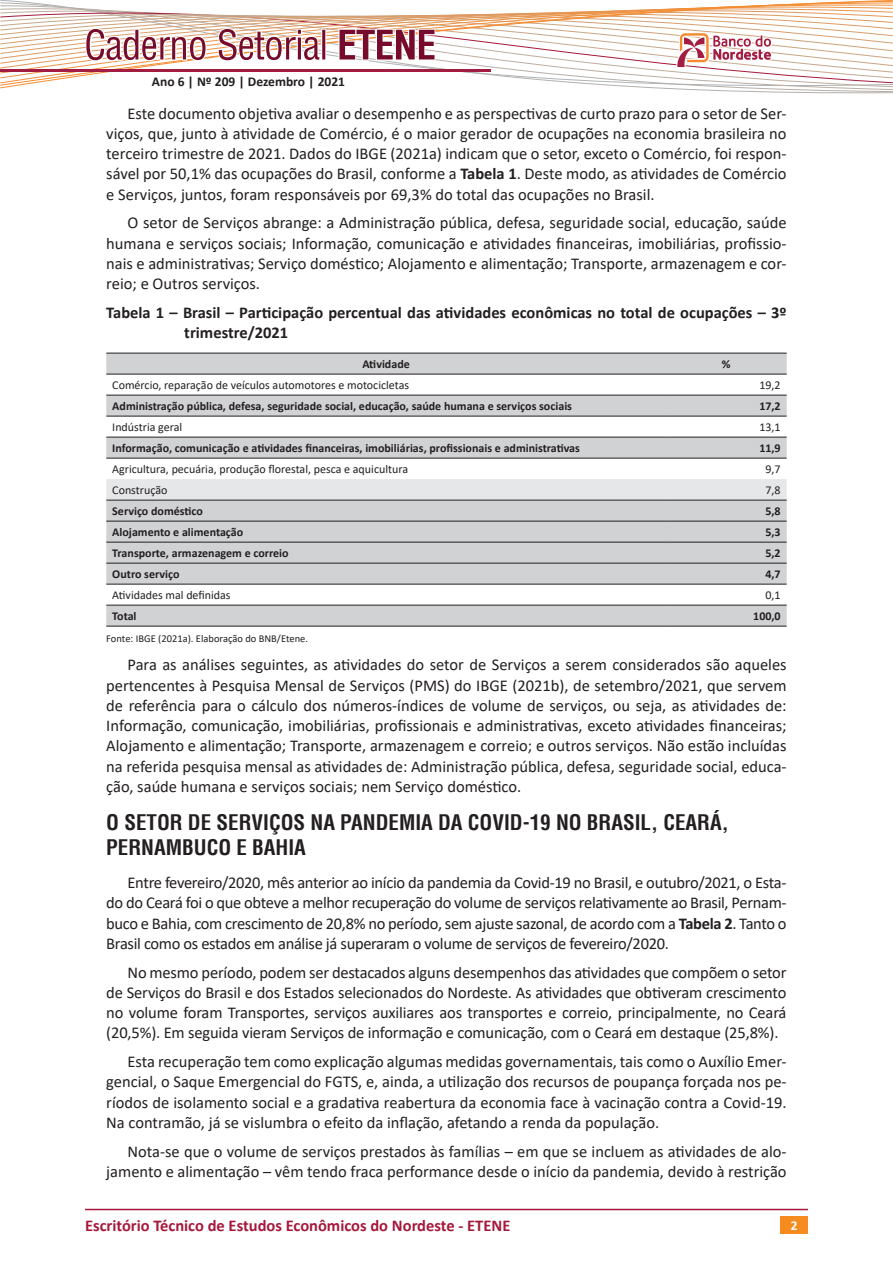
<style>
.page{position:relative;width:893px;height:1263px;background:#fff}
.page>*{position:absolute;margin:0;border:0;box-sizing:border-box;transform-origin:0 0}
.CS_Titulo_2{font:700 condensed 21px/25.2px "Helvetica";color:#231f20}
.CS_Corpo_normal{font:16.5px/20.2px "Calibri";color:#231f20;text-align:justify}
.CS_Tit_fig_grar{font:700 16.5px/20.2px "Calibri";color:#231f20}
.t1{font:700 16.5px "Calibri";color:#a5193b}
.t2{font:700 13.5px "Calibri";color:#231f20}
.t3{font:700 13.5px "Calibri";color:#fff}
.CS_Tit_fig_grar-2{font:700 12px "Calibri";color:#231f20}
.CS_Tit_fig_grar-3{font:12px "Calibri";color:#231f20}
.CS_Fonte{font:10.5px "Calibri";color:#231f20}
.s1{font-weight:700}
</style>
<div class="page">
<div style="left:781px;top:1216px;width:27px;height:17px;background:#f68b1f"></div>
<hr style="left:85px;top:1209px;width:723px;height:1px;background:#a5193b">
<svg style="left:0;top:0;width:893px;height:94px"></svg>
<hr style="left:0;top:70px;width:490px;height:2px;background:#a31c42">
<div style="left:106px;top:354px;width:681px;height:272px;background:#d1d2d4"></div>
<svg style="left:106px;top:375px;width:681px;height:230px;fill:#d1d2d4"></svg>
<div style="left:106px;top:479px;width:681px;height:21px;background:#e6e7e9"></div>
<hr style="left:106px;top:353px;width:560px;height:1px;background:#231f20">
<hr style="left:666px;top:353px;width:121px;height:1px;background:#231f20">
<hr style="left:106px;top:374px;width:560px;height:1px;background:#231f20">
<hr style="left:666px;top:374px;width:121px;height:1px;background:#231f20">
<hr style="left:106px;top:395px;width:560px;height:1px;background:#231f20">
<hr style="left:666px;top:395px;width:121px;height:1px;background:#231f20">
<hr style="left:106px;top:416px;width:560px;height:1px;background:#231f20">
<hr style="left:666px;top:416px;width:121px;height:1px;background:#231f20">
<hr style="left:106px;top:437px;width:560px;height:1px;background:#231f20">
<hr style="left:666px;top:437px;width:121px;height:1px;background:#231f20">
<hr style="left:106px;top:458px;width:560px;height:1px;background:#231f20">
<hr style="left:666px;top:458px;width:121px;height:1px;background:#231f20">
<hr style="left:106px;top:500px;width:560px;height:1px;background:#231f20">
<hr style="left:666px;top:500px;width:121px;height:1px;background:#231f20">
<hr style="left:106px;top:521px;width:560px;height:1px;background:#231f20">
<hr style="left:666px;top:521px;width:121px;height:1px;background:#231f20">
<hr style="left:106px;top:542px;width:560px;height:1px;background:#231f20">
<hr style="left:666px;top:542px;width:121px;height:1px;background:#231f20">
<hr style="left:106px;top:563px;width:560px;height:1px;background:#231f20">
<hr style="left:666px;top:563px;width:121px;height:1px;background:#231f20">
<hr style="left:106px;top:584px;width:560px;height:1px;background:#231f20">
<hr style="left:666px;top:584px;width:121px;height:1px;background:#231f20">
<hr style="left:106px;top:605px;width:560px;height:1px;background:#231f20">
<hr style="left:666px;top:605px;width:121px;height:1px;background:#231f20">
<hr style="left:106px;top:626px;width:560px;height:1px;background:#231f20">
<hr style="left:666px;top:626px;width:121px;height:1px;background:#231f20">
<p class="t2" style="left:152px;top:72px;width:195px">Ano 6 | Nº 209 | Dezembro | 2021</p>
<p class="CS_Corpo_normal" style="left:106px;top:103px;width:682px;text-indent:21px">Este documento objetiva avaliar o desempenho e as perspectivas de curto prazo para o setor de Ser&shy;viços, que, junto à atividade de Comércio, é o maior gerador de ocupações na economia brasileira no terceiro trimestre de 2021. Dados do IBGE (2021a) indicam que o setor, exceto o Comércio, foi respon&shy;sável por 50,1% das ocupações do Brasil, conforme a <span class="s1">Tabela 1</span>. Deste modo, as atividades de Comércio e Serviços, juntos, foram responsáveis por 69,3% do total das ocupações no Brasil.</p>
<p class="CS_Corpo_normal" style="left:106px;top:212px;width:682px;text-indent:21px">O setor de Serviços abrange: a Administração pública, defesa, seguridade social, educação, saúde humana e serviços sociais; Informação, comunicação e atividades financeiras, imobiliárias, profissio&shy;nais e administrativas; Serviço doméstico; Alojamento e alimentação; Transporte, armazenagem e cor&shy;reio; e Outros serviços.</p>
<p class="CS_Tit_fig_grar" style="left:184px;top:302px;width:604px;text-indent:-78px">Tabela 1 – Brasil – Participação percentual das atividades econômicas no total de ocupações – 3º trimestre/2021</p>
<p class="CS_Tit_fig_grar-2" style="left:362px;top:356px;width:49px">Atividade</p>
<p class="CS_Tit_fig_grar-2" style="left:722px;top:356px;width:10px">%</p>
<p class="CS_Tit_fig_grar-3" style="left:112px;top:377px;width:298px">Comércio, reparação de veículos automotores e motocicletas</p>
<p class="CS_Tit_fig_grar-3" style="left:759px;top:377px;width:23px">19,2</p>
<p class="CS_Tit_fig_grar-2" style="left:112px;top:398px;width:461px">Administração pública, defesa, seguridade social, educação, saúde humana e serviços sociais</p>
<p class="CS_Tit_fig_grar-2" style="left:759px;top:398px;width:23px">17,2</p>
<p class="CS_Tit_fig_grar-3" style="left:112px;top:419px;width:71px">Indústria geral</p>
<p class="CS_Tit_fig_grar-3" style="left:759px;top:419px;width:23px">13,1</p>
<p class="CS_Tit_fig_grar-2" style="left:112px;top:440px;width:469px">Informação, comunicação e atividades financeiras, imobiliárias, profissionais e administrativas</p>
<p class="CS_Tit_fig_grar-2" style="left:759px;top:440px;width:23px">11,9</p>
<p class="CS_Tit_fig_grar-3" style="left:112px;top:461px;width:297px">Agricultura, pecuária, produção florestal, pesca e aquicultura</p>
<p class="CS_Tit_fig_grar-3" style="left:765px;top:461px;width:17px">9,7</p>
<p class="CS_Tit_fig_grar-3" style="left:112px;top:482px;width:57px">Construção</p>
<p class="CS_Tit_fig_grar-3" style="left:765px;top:482px;width:17px">7,8</p>
<p class="CS_Tit_fig_grar-2" style="left:112px;top:503px;width:92px">Serviço doméstico</p>
<p class="CS_Tit_fig_grar-2" style="left:765px;top:503px;width:17px">5,8</p>
<p class="CS_Tit_fig_grar-2" style="left:112px;top:524px;width:133px">Alojamento e alimentação</p>
<p class="CS_Tit_fig_grar-2" style="left:765px;top:524px;width:17px">5,3</p>
<p class="CS_Tit_fig_grar-2" style="left:112px;top:545px;width:178px">Transporte, armazenagem e correio</p>
<p class="CS_Tit_fig_grar-2" style="left:765px;top:545px;width:17px">5,2</p>
<p class="CS_Tit_fig_grar-2" style="left:112px;top:566px;width:69px">Outro serviço</p>
<p class="CS_Tit_fig_grar-2" style="left:765px;top:566px;width:17px">4,7</p>
<p class="CS_Tit_fig_grar-3" style="left:112px;top:587px;width:120px">Atividades mal definidas</p>
<p class="CS_Tit_fig_grar-3" style="left:765px;top:587px;width:17px">0,1</p>
<p class="CS_Tit_fig_grar-2" style="left:112px;top:608px;width:26px">Total</p>
<p class="CS_Tit_fig_grar-2" style="left:753px;top:608px;width:29px">100,0</p>
<p class="CS_Fonte" style="left:106px;top:631px;width:203px">Fonte: IBGE (2021a). Elaboração do BNB/Etene.</p>
<p class="CS_Corpo_normal" style="left:106px;top:654px;width:682px;text-indent:21px">Para as análises seguintes, as atividades do setor de Serviços a serem considerados são aqueles pertencentes à Pesquisa Mensal de Serviços (PMS) do IBGE (2021b), de setembro/2021, que servem de referência para o cálculo dos números-índices de volume de serviços, ou seja, as atividades de:<br>Informação, comunicação, imobiliárias, profissionais e administrativas, exceto atividades financeiras; Alojamento e alimentação; Transporte, armazenagem e correio; e outros serviços. Não estão incluídas na referida pesquisa mensal as atividades de: Administração pública, defesa, seguridade social, educa&shy;ção, saúde humana e serviços sociais; nem Serviço doméstico.</p>
<p class="CS_Titulo_2" style="left:106px;top:809px;width:624px">O SETOR DE SERVIÇOS NA PANDEMIA DA COVID-19 NO BRASIL, CEARÁ,<br>PERNAMBUCO E BAHIA</p>
<p class="CS_Corpo_normal" style="left:106px;top:872px;width:682px;text-indent:21px">Entre fevereiro/2020, mês anterior ao início da pandemia da Covid-19 no Brasil, e outubro/2021, o Esta&shy;do do Ceará foi o que obteve a melhor recuperação do volume de serviços relativamente ao Brasil, Pernam&shy;buco e Bahia, com crescimento de 20,8% no período, sem ajuste sazonal, de acordo com a <span class="s1">Tabela 2</span>. Tanto o Brasil como os estados em análise já superaram o volume de serviços de fevereiro/2020.</p>
<p class="CS_Corpo_normal" style="left:106px;top:961px;width:682px;text-indent:21px">No mesmo período, podem ser destacados alguns desempenhos das atividades que compõem o setor de Serviços do Brasil e dos Estados selecionados do Nordeste. As atividades que obtiveram crescimento no volume foram Transportes, serviços auxiliares aos transportes e correio, principalmente, no Ceará (20,5%). Em seguida vieram Serviços de informação e comunicação, com o Ceará em destaque (25,8%).</p>
<p class="CS_Corpo_normal" style="left:106px;top:1051px;width:682px;text-indent:21px">Esta recuperação tem como explicação algumas medidas governamentais, tais como o Auxílio Emer&shy;gencial, o Saque Emergencial do FGTS, e, ainda, a utilização dos recursos de poupança forçada nos pe&shy;ríodos de isolamento social e a gradativa reabertura da economia face à vacinação contra a Covid-19.<br>Na contramão, já se vislumbra o efeito da inflação, afetando a renda da população.</p>
<p class="CS_Corpo_normal" style="left:106px;top:1140px;width:682px;text-align:right">Nota-se que o volume de serviços prestados às famílias – em que se incluem as atividades de alo&shy;jamento e alimentação – vêm tendo fraca performance desde o início da pandemia, devido à restrição</p>
<p class="t1" style="left:85px;top:1213px;width:427px">Escritório Técnico de Estudos Econômicos do Nordeste - ETENE</p>
<p class="t3" style="left:791px;top:1216px;width:8px">2</p>
</div>
